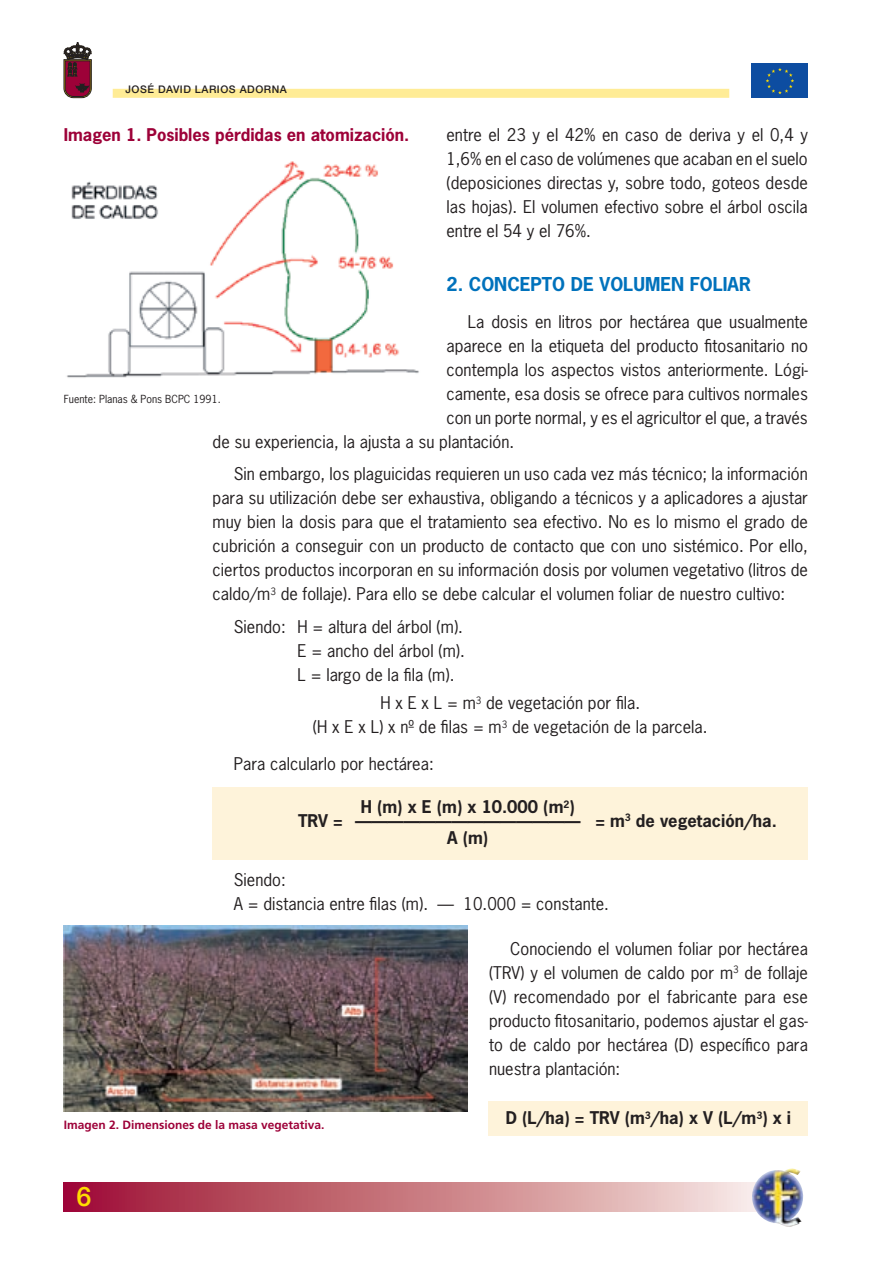
<style>
.page{position:relative;width:893px;height:1263px;background:#fff}
.page>*{position:absolute;margin:0;border:0;box-sizing:border-box;transform-origin:0 0}
.t1{font:700 18px "News Gothic";color:#0072bc}
.t2{font:16.5px/24px "News Gothic";color:#231f20;text-align:justify}
.t3{font:700 16.5px/13.5px "News Gothic";color:#231f20}
.t4{font:700 16.5px "News Gothic";color:#9d0138}
.t5{font:700 12px "Frutiger";color:#9d0138}
.t6{font:10.5px "News Gothic";color:#231f20}
.t7{font:500 10.5px "Helvetica Neue";letter-spacing:.05em;color:#231f20}
</style>
<div class="page">
<div style="left:64px;top:1182px;width:731px;height:30px;background:linear-gradient(to right,#9c0e2e,#fbf3e6)"></div>
<svg style="left:64px;top:42px;width:28px;height:56px;background:#793949"></svg>
<div style="left:751px;top:64px;width:57px;height:34px;background:#0d4da1"></div>
<svg style="left:766px;top:68px;width:28px;height:26px"></svg>
<div style="left:113px;top:89px;width:616px;height:9px;background:#ffec96"></div>
<img style="left:752px;top:1168px;width:51px;height:59px">
<div style="left:488px;top:1101px;width:320px;height:34px;background:#fef3da"></div>
<div style="left:213px;top:787px;width:595px;height:72px;background:#fef3da"></div>
<img style="left:67px;top:161px;width:352px;height:217px">
<img style="left:64px;top:925px;width:404px;height:186px">
<svg style="left:77px;top:1187px;width:14px;height:19px"></svg>
<p class="t7" style="left:125px;top:83px;width:163px">JOSÉ DAVID LARIOS ADORNA</p>
<p class="t4" style="left:64px;top:124px;width:347px">Imagen 1. Posibles pérdidas en atomización.</p>
<p class="t2" style="left:446px;top:123px;width:363px">entre el 23 y el 42% en caso de deriva y el 0,4 y 1,6% en el caso de volúmenes que acaban en el suelo (deposiciones directas y, sobre todo, goteos desde las hojas). El volumen efectivo sobre el árbol oscila entre el 54 y el 76%.</p>
<p class="t1" style="left:446px;top:272px;width:306px">2. CONCEPTO DE VOLUMEN FOLIAR</p>
<p class="t2" style="left:468px;top:309px;width:342px">La dosis en litros por hectárea que usualmente</p>
<p class="t2" style="left:446px;top:333px;width:363px">aparece en la etiqueta del producto fitosanitario no</p>
<p class="t2" style="left:446px;top:357px;width:363px">contempla los aspectos vistos anteriormente. Lógi-</p>
<p class="t2" style="left:446px;top:381px;width:363px">camente, esa dosis se ofrece para cultivos normales</p>
<p class="t2" style="left:446px;top:405px;width:363px">con un porte normal, y es el agricultor el que, a través</p>
<p class="t2" style="left:213px;top:429px;width:303px">de su experiencia, la ajusta a su plantación.</p>
<p class="t2" style="left:213px;top:462px;width:597px;text-indent:21px">Sin embargo, los plaguicidas requieren un uso cada vez más técnico; la información para su utilización debe ser exhaustiva, obligando a técnicos y a aplicadores a ajustar muy bien la dosis para que el tratamiento sea efectivo. No es lo mismo el grado de cubrición a conseguir con un producto de contacto que con uno sistémico. Por ello, ciertos productos incorporan en su información dosis por volumen vegetativo (litros de caldo/m<sup>3</sup> de follaje). Para ello se debe calcular el volumen foliar de nuestro cultivo:</p>
<p class="t2" style="left:298px;top:614px;width:169px;text-indent:-64px">Siendo: H = altura del árbol (m).<br>E = ancho del árbol (m).<br>L = largo de la fila (m).</p>
<p class="t2" style="left:313px;top:690px;width:396px;text-align:center">H x E x L = m<sup>3</sup> de vegetación por fila.<br>(H x E x L) x nº de filas = m<sup>3</sup> de vegetación de la parcela.</p>
<p class="t2" style="left:234px;top:751px;width:201px">Para calcularlo por hectárea:</p>
<p class="t3" style="left:298px;top:800px;width:480px;text-indent:63px">H (m) x E (m) x 10.000 (m<sup>2</sup>)<br>TRV = —————————————— = m<sup>3</sup> de vegetación/ha.</p>
<p class="t3" style="left:447px;top:831px;width:43px">A (m)</p>
<p class="t2" style="left:234px;top:867px;width:377px">Siendo:<br>A = distancia entre filas (m). — 10.000 = constante.</p>
<p class="t2" style="left:489px;top:936px;width:321px;text-indent:21px">Conociendo el volumen foliar por hectárea (TRV) y el volumen de caldo por m<sup>3</sup> de follaje (V) recomendado por el fabricante para ese producto fitosanitario, podemos ajustar el gas&shy;to de caldo por hectárea (D) específico para nuestra plantación:</p>
<p class="t3" style="left:506px;top:1111px;width:287px">D (L/ha) = TRV (m<sup>3</sup>/ha) x V (L/m<sup>3</sup>) x i</p>
<p class="t6" style="left:64px;top:392px;width:158px">Fuente: Planas &amp; Pons BCPC 1991.</p>
<p class="t5" style="left:64px;top:1117px;width:262px">Imagen 2. Dimensiones de la masa vegetativa.</p>
</div>
